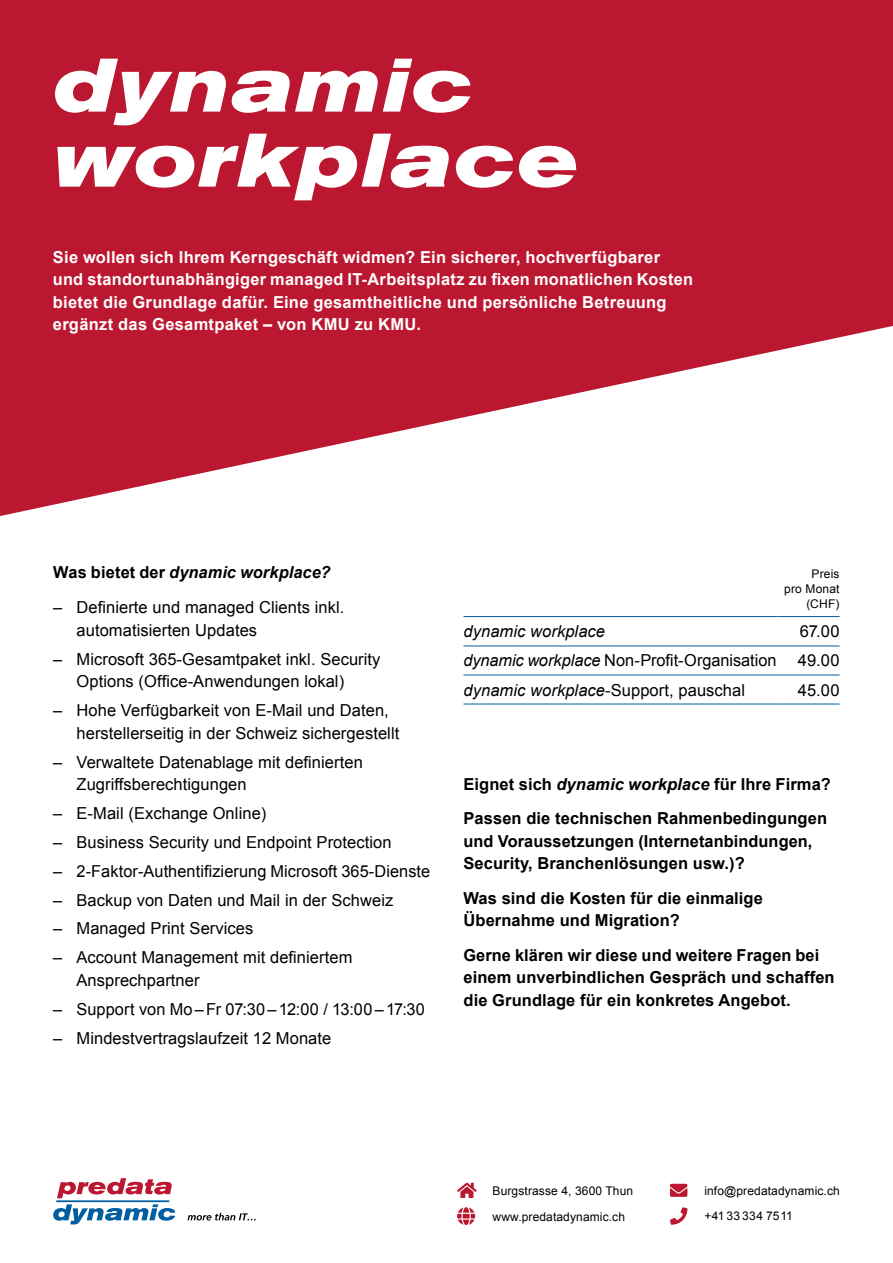
<style>
.page{position:relative;width:893px;height:1263px;background:#fff}
.page>*{position:absolute;margin:0;border:0;box-sizing:border-box;transform-origin:0 0}
.t1{font:italic 700 expanded 75px/75px "Akzidenz Grotesk Pro";letter-spacing:.025em;color:#fff}
.t2{font:16.5px/22.5px "Arial";letter-spacing:.005em;color:#000}
.t3{font:700 16.5px/22.5px "Arial";letter-spacing:.005em;color:#000}
.t4{font:700 16.5px/22.5px "Arial";letter-spacing:.015em;color:#fff}
.t5{font:italic 700 16.5px "Arial";letter-spacing:.005em;color:#000}
.t6{font:italic 16.5px "Arial";letter-spacing:.005em;color:#000}
.t7{font:12px/15px "Arial";letter-spacing:.01em;color:#000}
.s1{font-style:normal}
.s2{font-style:italic}
</style>
<div class="page">
<svg style="left:0;top:0;width:893px;height:516px;fill:#bb1731"></svg>
<svg style="left:457px;top:1183px;width:20px;height:15px"></svg>
<svg style="left:457px;top:1207px;width:18px;height:18px"></svg>
<svg style="left:670px;top:1184px;width:17px;height:13px"></svg>
<svg style="left:670px;top:1207px;width:17px;height:18px"></svg>
<svg style="left:53px;top:1204px;width:122px;height:20px"></svg>
<svg style="left:57px;top:1178px;width:115px;height:20px"></svg>
<hr style="left:56px;top:1200px;width:113px;height:2px;background:#005ea1">
<svg style="left:188px;top:1213px;width:68px;height:7px"></svg>
<hr style="left:463px;top:675px;width:313px;height:1px;background:#005ea1">
<hr style="left:776px;top:675px;width:64px;height:1px;background:#005ea1">
<hr style="left:463px;top:646px;width:313px;height:1px;background:#005ea1">
<hr style="left:776px;top:646px;width:64px;height:1px;background:#005ea1">
<hr style="left:463px;top:616px;width:313px;height:1px;background:#005ea1">
<hr style="left:776px;top:616px;width:64px;height:1px;background:#005ea1">
<hr style="left:463px;top:704px;width:313px;height:1px;background:#005ea1">
<hr style="left:776px;top:704px;width:64px;height:1px;background:#005ea1">
<h1 class="t1" style="left:53px;top:47px;width:528px">dynamic workplace</h1>
<p class="t4" style="left:53px;top:246px;width:642px">Sie wollen sich Ihrem Kerngeschäft widmen? Ein sicherer, hochverfügbarer und standortunabhängiger managed IT-Arbeitsplatz zu fixen monatlichen Kosten bietet die Grundlage dafür. Eine gesamtheitliche und persönliche Betreuung ergänzt das Gesamtpaket – von KMU zu KMU.</p>
<p class="t5" style="left:53px;top:562px;width:279px"><span class="s1">Was bietet der</span> dynamic workplace?</p>
<p class="t2" style="left:77px;top:596px;width:269px;text-indent:-23px">– Definierte und managed Clients inkl. automatisierten Updates</p>
<p class="t2" style="left:77px;top:648px;width:305px;text-indent:-23px">– Microsoft 365-Gesamtpaket inkl. Security<br>Options (Office-Anwendungen lokal)</p>
<p class="t2" style="left:77px;top:699px;width:324px;text-indent:-23px">– Hohe Verfügbarkeit von E-Mail und Daten, herstellerseitig in der Schweiz sichergestellt</p>
<p class="t2" style="left:77px;top:751px;width:288px;text-indent:-23px">– Verwaltete Datenablage mit definierten<br>Zugriffsberechtigungen</p>
<p class="t2" style="left:53px;top:802px;width:215px">– E-Mail (Exchange Online)</p>
<p class="t2" style="left:53px;top:831px;width:340px">– Business Security und Endpoint Protection</p>
<p class="t2" style="left:53px;top:860px;width:379px">– 2-Faktor-Authentifizierung Microsoft 365-Dienste</p>
<p class="t2" style="left:53px;top:889px;width:342px">– Backup von Daten und Mail in der Schweiz</p>
<p class="t2" style="left:53px;top:917px;width:202px">– Managed Print Services</p>
<p class="t2" style="left:77px;top:946px;width:277px;text-indent:-23px">– Account Management mit definiertem<br>Ansprechpartner</p>
<p class="t2" style="left:53px;top:998px;width:373px">– Support von Mo–Fr 07:30–12:00 / 13:00–17:30</p>
<p class="t2" style="left:53px;top:1027px;width:280px">– Mindestvertragslaufzeit 12 Monate</p>
<p class="t7" style="left:784px;top:566px;width:57px;text-align:right">Preis<br>pro Monat (CHF)</p>
<p class="t6" style="left:463px;top:621px;width:143px">dynamic workplace</p>
<p class="t2" style="left:800px;top:621px;width:41px">67.00</p>
<p class="t2" style="left:463px;top:650px;width:314px"><span class="s2">dynamic workplace</span> Non-Profit-Organisation</p>
<p class="t2" style="left:798px;top:650px;width:43px">49.00</p>
<p class="t2" style="left:463px;top:679px;width:283px"><span class="s2">dynamic workplace</span>-Support, pauschal</p>
<p class="t2" style="left:798px;top:679px;width:43px">45.00</p>
<p class="t3" style="left:463px;top:767px;width:369px;line-height:34.5px">Eignet sich <span class="s2">dynamic workplace</span> für Ihre Firma?<br>Passen die technischen Rahmenbedingungen</p>
<p class="t3" style="left:463px;top:830px;width:350px">und Voraussetzungen (Internetanbindungen,<br>Security, Branchenlösungen usw.)?</p>
<p class="t3" style="left:463px;top:887px;width:301px">Was sind die Kosten für die einmalige<br>Übernahme und Migration?</p>
<p class="t3" style="left:463px;top:944px;width:373px">Gerne klären wir diese und weitere Fragen bei einem unverbindlichen Gespräch und schaffen die Grundlage für ein konkretes Angebot.</p>
<p class="t7" style="left:493px;top:1178px;width:142px;line-height:25.8px">Burgstrasse 4, 3600 Thun www.predatadynamic.ch</p>
<p class="t7" style="left:704px;top:1178px;width:137px;line-height:25.7px">info@predatadynamic.ch +41 33 334 7511</p>
</div>
